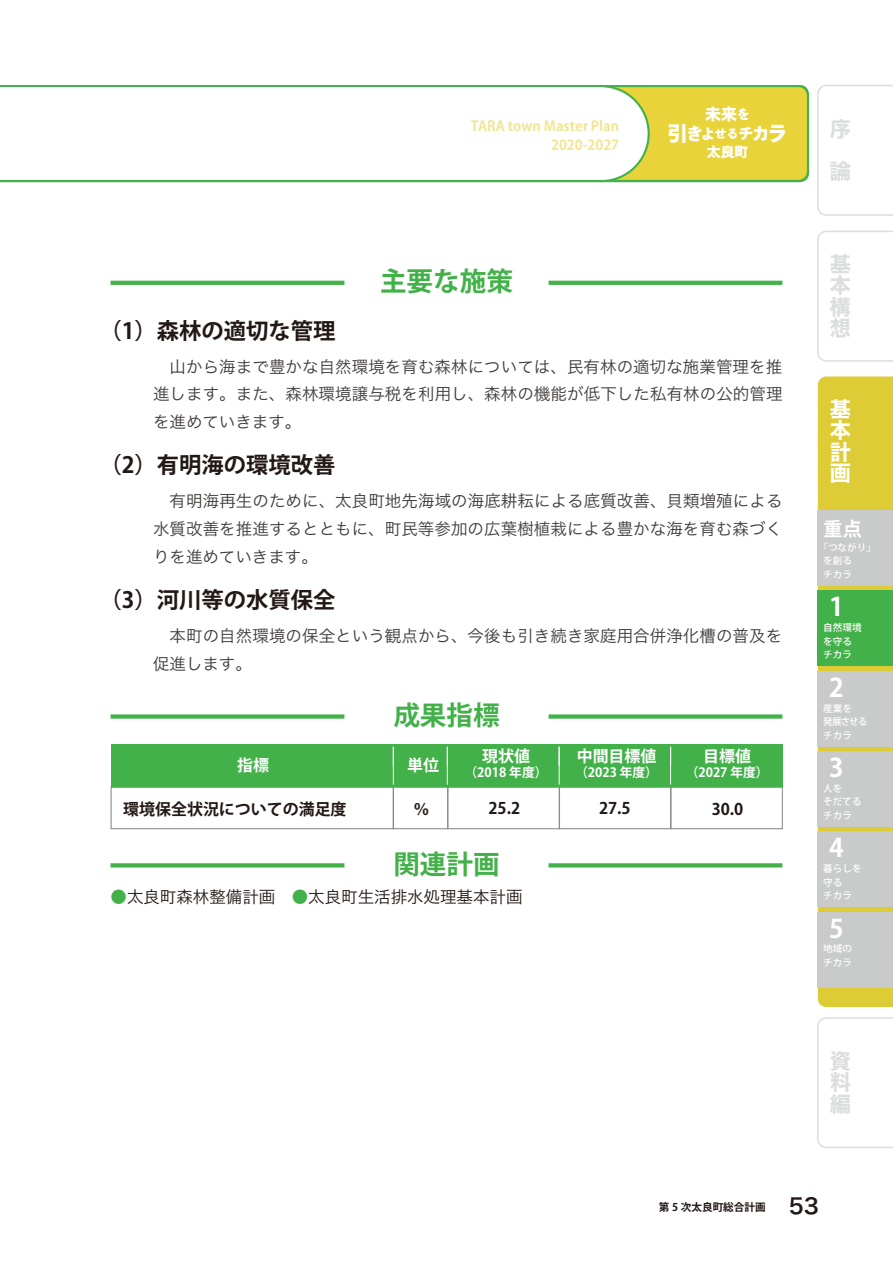
<style>
.page{position:relative;width:893px;height:1263px;background:#fff}
.page>*{position:absolute;margin:0;border:0;box-sizing:border-box;transform-origin:0 0}
.t1{font:700 26.55px "Koz Go Pr 6 N";color:#43b149}
.t2{font:700 25.5px "Koz Go Pr 6 N";color:#fff}
.t3{font:700 22.35px "Koz Go Pr 6 N";color:#221815}
.t4{font:21.3px/21.3px "Hira Sans Old Std W7";color:#dcdddd;text-align:justify}
.t5{font:21.3px/21.3px "Hira Sans Old Std W7";color:#fff;text-align:justify}
.t6{font:20.25px "Hira Sans Old Std N W8";color:#fff}
.t7{font:700 19.2px "Koz Go Pr 6 N";color:#fff}
.t8{font:16.5px/27.6px "Hira Kaku Pro W3";letter-spacing:.005em;color:#3e3a39;text-align:justify}
.t9{font:16.5px "Hira Kaku Pro W3";color:#221815}
.t10{font:700 15.9px "Koz Go Pr 6 N";color:#221815}
.t11{font:700 15.9px "Koz Go Pr 6 N";color:#fff}
.t12{font:15.9px "Hira Sans Old Std N W8";color:#fff}
.t13{font:700 13.8px/19.2px "Koz Go Pr 6 N";color:#f2e694;text-align:right}
.t14{font:13.8px "Hira Sans Old Std N W8";color:#fff}
.t15{font:700 12.75px "Koz Go Pr 6 N";color:#fff}
.t16{font:700 10.65px "Koz Go Pr 6 N";color:#221815}
.t17{font:500 9.6px/13.5px "Koz Go Pr 6 N";color:#fff}
.t18{font:500 9.6px/13.5px "Koz Go Pr 6 N";letter-spacing:-.03em;color:#fff}
.s1{font-size:12.75px}
.s2{font-size:16.95px}
.s3{font-size:13.8px}
.s4{font-size:14.85px}
.s5{color:#43b149}
.s6{font-family:"Hira Kaku Pro W6";font-weight:400;font-size:21.3px}
</style>
<div class="page">
<svg style="left:111px;top:281px;width:233px;height:4px"></svg>
<svg style="left:549px;top:281px;width:233px;height:4px"></svg>
<div style="left:111px;top:714px;width:233px;height:5px;background:#43b149"></div>
<div style="left:549px;top:714px;width:233px;height:5px;background:#43b149"></div>
<svg style="left:111px;top:863px;width:233px;height:4px"></svg>
<svg style="left:549px;top:863px;width:233px;height:4px"></svg>
<div style="left:111px;top:787px;width:283px;height:42px;border:1px solid #898989"></div>
<div style="left:393px;top:787px;width:55px;height:42px;border:1px solid #898989"></div>
<div style="left:447px;top:787px;width:113px;height:42px;border:1px solid #898989"></div>
<div style="left:559px;top:787px;width:112px;height:42px;border:1px solid #898989"></div>
<div style="left:670px;top:787px;width:113px;height:42px;border:1px solid #898989"></div>
<div style="left:111px;top:744px;width:671px;height:43px;background:#43b149"></div>
<hr style="left:393px;top:747px;width:1px;height:37px;background:#fff">
<hr style="left:447px;top:747px;width:1px;height:37px;background:#fff">
<hr style="left:559px;top:747px;width:1px;height:37px;background:#fff">
<hr style="left:670px;top:747px;width:1px;height:37px;background:#fff">
<div style="left:0;top:85px;width:809px;height:97px;background:#43b149"></div>
<div style="left:595px;top:87px;width:212px;height:93px;background:#e8d43a;border-radius:9px"></div>
<div style="left:554px;top:86px;width:95px;height:95px;background:#fff;border-radius:50%"></div>
<div style="left:0;top:87px;width:548px;height:93px;background:#fff"></div>
<div style="left:513px;top:87px;width:90px;height:93px;background:#fff"></div>
<svg style="left:817px;top:85px;width:76px;height:131px"></svg>
<svg style="left:817px;top:231px;width:76px;height:131px"></svg>
<svg style="left:817px;top:1017px;width:76px;height:131px"></svg>
<div style="left:818px;top:376px;width:75px;height:631px;background:#decc37"></div>
<div style="left:818px;top:590px;width:75px;height:76px;background:#43b149"></div>
<div style="left:818px;top:510px;width:75px;height:75px;background:#c9caca"></div>
<div style="left:818px;top:671px;width:75px;height:75px;background:#c9caca"></div>
<div style="left:818px;top:751px;width:75px;height:76px;background:#c9caca"></div>
<div style="left:818px;top:831px;width:75px;height:76px;background:#c9caca"></div>
<div style="left:818px;top:912px;width:75px;height:75px;background:#c9caca"></div>
<p class="t13" style="left:471px;top:117px;width:150px">TARA town Master Plan<br>2020-2027</p>
<h1 class="t1" style="left:380px;top:267px;width:134px">主要な施策</h1>
<p class="t12" style="left:705px;top:106px;width:46px">未来<span class="s1">を</span></p>
<p class="t6" style="left:668px;top:122px;width:121px">引<span class="s2">き</span><span class="s3">よ</span><sup>せる</sup><span class="s4">チ</span><span class="s2">カ</span>ラ</p>
<p class="t14" style="left:707px;top:144px;width:43px">太良町</p>
<h3 class="t3" style="left:99px;top:318px;width:237px">（1）森林の適切な管理</h3>
<p class="t8" style="left:153px;top:351px;width:631px">　山から海まで豊かな自然環境を育む森林については、民有林の適切な施業管理を推進します。また、森林環境譲与税を利用し、森林の機能が低下した私有林の公的管理を進めていきます。</p>
<h3 class="t3" style="left:99px;top:452px;width:237px">（2）有明海の環境改善</h3>
<p class="t8" style="left:153px;top:486px;width:631px">　有明海再生のために、太良町地先海域の海底耕耘による底質改善、貝類増殖による水質改善を推進するとともに、町民等参加の広葉樹植栽による豊かな海を育む森づくりを進めていきます。</p>
<h3 class="t3" style="left:99px;top:587px;width:237px">（3）河川等の水質保全</h3>
<p class="t8" style="left:153px;top:621px;width:631px">　本町の自然環境の保全という観点から、今後も引き続き家庭用合併浄化槽の普及を促進します。</p>
<h1 class="t1" style="left:393px;top:700px;width:108px">成果指標</h1>
<p class="t11" style="left:237px;top:756px;width:33px">指標</p>
<p class="t11" style="left:407px;top:756px;width:33px">単位</p>
<p class="t11" style="left:482px;top:747px;width:49px">現状値</p>
<p class="t15" style="left:465px;top:765px;width:84px">（2018 年度）</p>
<p class="t11" style="left:577px;top:747px;width:81px">中間目標値</p>
<p class="t15" style="left:575px;top:765px;width:84px">（2023 年度）</p>
<p class="t11" style="left:703px;top:747px;width:49px">目標値</p>
<p class="t15" style="left:686px;top:765px;width:84px">（2027 年度）</p>
<p class="t10" style="left:123px;top:800px;width:225px">環境保全状況についての満足度</p>
<p class="t10" style="left:413px;top:800px;width:17px">％</p>
<p class="t10" style="left:488px;top:799px;width:33px">25.2</p>
<p class="t10" style="left:599px;top:799px;width:33px">27.5</p>
<p class="t10" style="left:712px;top:800px;width:33px">30.0</p>
<h1 class="t1" style="left:393px;top:849px;width:108px">関連計画</h1>
<p class="t9" style="left:111px;top:882px;width:413px"><span class="s5">●</span>太良町森林整備計画　<span class="s5">●</span>太良町生活排水処理基本計画</p>
<p class="t4" style="left:830px;top:108px;width:23px;line-height:42.5px">序論</p>
<p class="t4" style="left:830px;top:254px;width:22px">基本構想</p>
<p class="t5" style="left:830px;top:399px;width:22px">基本計画</p>
<p class="t7" style="left:824px;top:518px;width:40px">重点</p>
<p class="t17" style="left:823px;top:540px;width:54px;text-indent:-5px">「つながり」を創る<br>チカラ</p>
<h2 class="t2" style="left:829px;top:593px;width:16px">1</h2>
<p class="t17" style="left:823px;top:621px;width:40px">自然環境を守るチカラ</p>
<h2 class="t2" style="left:829px;top:673px;width:16px">2</h2>
<p class="t18" style="left:823px;top:701px;width:46px">産業を<br>発展させるチカラ</p>
<h2 class="t2" style="left:829px;top:753px;width:16px">3</h2>
<p class="t17" style="left:823px;top:782px;width:40px">人を<br>そだてるチカラ</p>
<h2 class="t2" style="left:829px;top:833px;width:16px">4</h2>
<p class="t17" style="left:823px;top:862px;width:40px">暮らしを守る<br>チカラ</p>
<h2 class="t2" style="left:829px;top:914px;width:16px">5</h2>
<p class="t17" style="left:823px;top:942px;width:30px">地域のチカラ</p>
<p class="t4" style="left:830px;top:1051px;width:22px">資料編</p>
<p class="t16" style="left:659px;top:1201px;width:162px">第 5 次太良町総合計画 <span class="s6">53</span></p>
</div>
